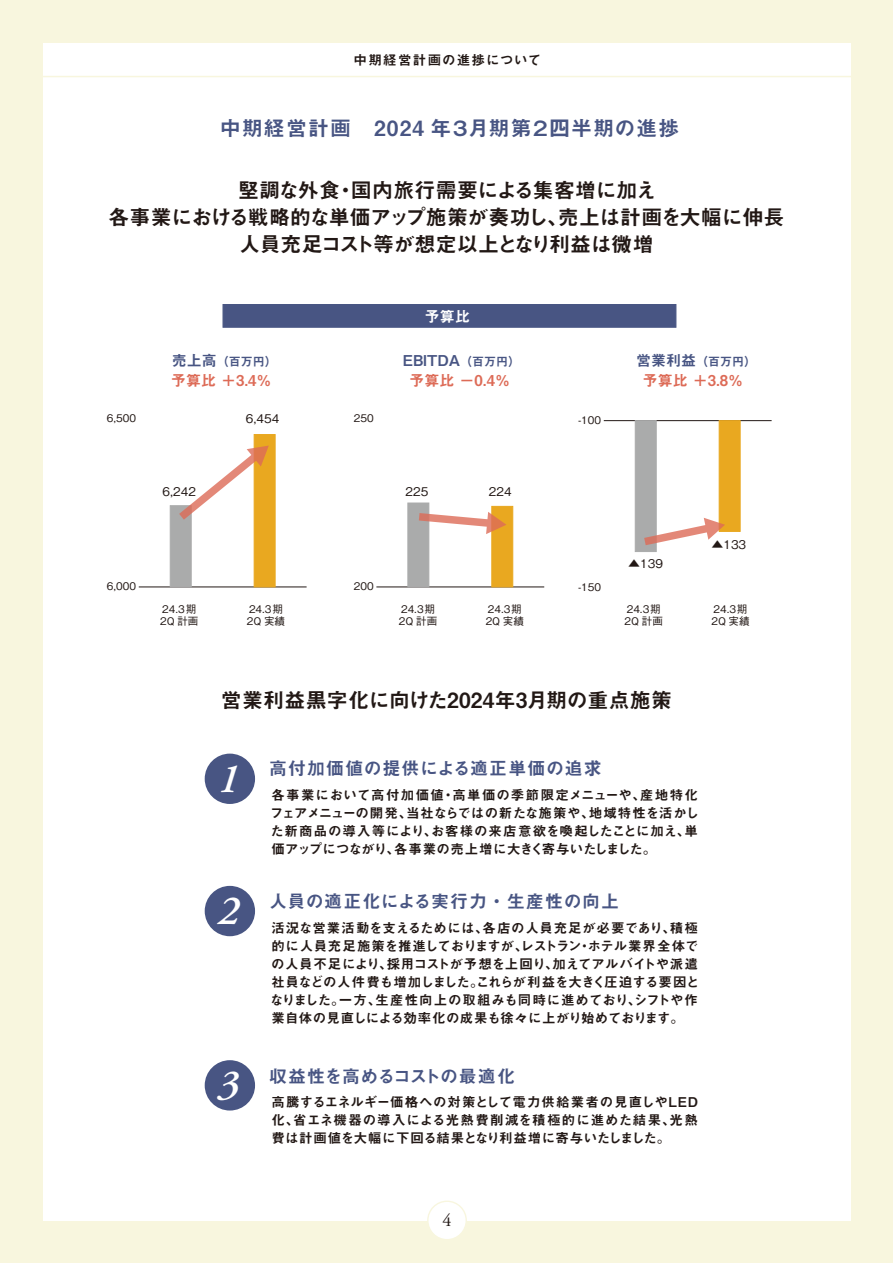
<style>
.page{position:relative;width:893px;height:1263px;background:#fff}
.page>*{position:absolute;margin:0;border:0;box-sizing:border-box;transform-origin:0 0}
.t1{font:italic 600 41.4px "Adobe Garamond";color:#fff}
.t2{font:21px/27px "Midashi Go Pro MB31";letter-spacing:-.02em;color:#221815;text-align:center}
.t3{font:21px "Midashi Go Pro MB31";letter-spacing:.01em;color:#221815}
.t4{font:21px "Midashi Go Pro MB31";letter-spacing:.05em;color:#485583}
.t5{font:18px "Midashi Go Pro MB31";letter-spacing:.03em;color:#485583}
.t6{font:18px "Midashi Go Pro MB31";letter-spacing:.06em;color:#485583}
.t7{font:18px "Midashi Go Pro MB31";letter-spacing:-.035em;color:#485583}
.t8{font:18px "Adobe Garamond Pro";color:#221815}
.t9{font:15px "Midashi Go Pro MB31";color:#dd6b57}
.t10{font:15px "Midashi Go Pro MB31";color:#485583}
.t11{font:15px "Midashi Go Pro MB31";color:#fff}
.t12{font:13.5px/18px "Midashi Go Pro MB31";letter-spacing:.015em;color:#221815;text-align:justify}
.t13{font:13.5px/18px "Midashi Go Pro MB31";letter-spacing:-.005em;color:#221815}
.t14{font:13.5px "Midashi Go Pro MB31";letter-spacing:.085em;color:#221815}
.t15{font:500 12px "Gothic BBB Pro";color:#221815}
.t16{font:12px "Midashi Go Pro MB31";color:#485583}
.t17{font:500 10.5px/12px "Gothic BBB Pro";color:#221815}
.s1{font-size:15px}
.s2{font-size:12px}
</style>
<div class="page">
<hr style="left:0;top:0;width:1px;height:1263px;background:#f8f6de">
<div style="left:1px;top:0;width:892px;height:1263px;background:#f8f6de"></div>
<div style="left:43px;top:43px;width:808px;height:1177px;background:#fff"></div>
<hr style="left:43px;top:76px;width:808px;height:1px;background:#f8f6de">
<div style="left:222px;top:304px;width:454px;height:24px;background:#485583;border:1px solid #485583"></div>
<div style="left:205px;top:754px;width:50px;height:50px;background:#485583;border-radius:50%"></div>
<div style="left:205px;top:1060px;width:50px;height:50px;background:#485583;border-radius:50%"></div>
<div style="left:205px;top:886px;width:50px;height:50px;background:#485583;border-radius:50%"></div>
<div style="left:428px;top:1201px;width:38px;height:39px;background:#fff;border-radius:50%"></div>
<div style="left:427px;top:1200px;width:40px;height:40px;border:1px solid #f8f6de;border-radius:50%"></div>
<hr style="left:139px;top:587px;width:168px;height:1px;background:#221815">
<div style="left:170px;top:505px;width:22px;height:82px;background:#aaabab;border:1px solid #aaabab"></div>
<div style="left:254px;top:434px;width:21px;height:153px;background:#e9a820;border:1px solid #e9a820"></div>
<svg style="left:179px;top:446px;width:90px;height:74px"></svg>
<hr style="left:376px;top:587px;width:168px;height:1px;background:#221815">
<div style="left:407px;top:503px;width:22px;height:84px;background:#aaabab;border:1px solid #aaabab"></div>
<div style="left:491px;top:506px;width:22px;height:81px;background:#e9a820;border:1px solid #e9a820"></div>
<svg style="left:419px;top:512px;width:87px;height:22px"></svg>
<hr style="left:604px;top:420px;width:168px;height:1px;background:#221815">
<div style="left:635px;top:420px;width:22px;height:132px;background:#aaabab;border:1px solid #aaabab"></div>
<div style="left:719px;top:420px;width:21px;height:112px;background:#e9a820;border:1px solid #e9a820"></div>
<svg style="left:644px;top:518px;width:81px;height:27px"></svg>
<p class="t14" style="left:354px;top:50px;width:189px">中期経営計画の進捗について</p>
<h2 class="t4" style="left:220px;top:111px;width:461px">中期経営計画　2024 年３月期第２四半期の進捗</h2>
<h2 class="t2" style="left:108px;top:175px;width:678px">堅調な外食・国内旅行需要による集客増に加え<br>各事業における戦略的な単価アップ施策が奏功し、売上は計画を大幅に伸長人員充足コスト等が想定以上となり利益は微増</h2>
<p class="t11" style="left:425px;top:304px;width:47px">予算比</p>
<p class="t17" style="left:107px;top:411px;width:31px">6,500</p>
<p class="t16" style="left:172px;top:352px;width:107px"><span class="s1">売上高</span>（百万円）</p>
<p class="t10" style="left:403px;top:349px;width:119px">EBITDA<span class="s2">（百万円）</span></p>
<p class="t16" style="left:636px;top:352px;width:121px"><span class="s1">営業利益</span>（百万円）</p>
<p class="t9" style="left:171px;top:368px;width:102px">予算比 ＋3.4％</p>
<p class="t9" style="left:410px;top:368px;width:102px">予算比 －0.4％</p>
<p class="t9" style="left:643px;top:368px;width:102px">予算比 ＋3.8％</p>
<p class="t15" style="left:246px;top:409px;width:35px">6,454</p>
<p class="t17" style="left:354px;top:411px;width:21px">250</p>
<p class="t17" style="left:578px;top:412px;width:25px">-100</p>
<p class="t17" style="left:107px;top:579px;width:31px">6,000</p>
<p class="t15" style="left:163px;top:482px;width:35px">6,242</p>
<p class="t15" style="left:406px;top:482px;width:24px">225</p>
<p class="t15" style="left:489px;top:482px;width:24px">224</p>
<p class="t17" style="left:354px;top:579px;width:21px">200</p>
<p class="t17" style="left:578px;top:580px;width:25px">-150</p>
<p class="t15" style="left:628px;top:554px;width:36px">▲139</p>
<p class="t15" style="left:711px;top:534px;width:36px">▲133</p>
<p class="t17" style="left:160px;top:601px;width:40px">24.3期<br>2Q 計画</p>
<p class="t17" style="left:247px;top:601px;width:40px">24.3期<br>2Q 実績</p>
<p class="t17" style="left:399px;top:601px;width:40px">24.3期<br>2Q 計画</p>
<p class="t17" style="left:486px;top:601px;width:40px">24.3期<br>2Q 実績</p>
<p class="t17" style="left:625px;top:601px;width:40px">24.3期<br>2Q 計画</p>
<p class="t17" style="left:711px;top:601px;width:40px">24.3期<br>2Q 実績</p>
<h2 class="t3" style="left:221px;top:683px;width:453px">営業利益黒字化に向けた2024年3月期の重点施策</h2>
<h1 class="t1" style="left:216px;top:756px;width:23px">1</h1>
<h3 class="t6" style="left:269px;top:754px;width:334px">高付加価値の提供による適正単価の追求</h3>
<p class="t12" style="left:270px;top:784px;width:431px">各事業において高付加価値・高単価の季節限定メニューや、産地特化フェアメニューの開発、当社ならではの新たな施策や、地域特性を活かした新商品の導入等により、お客様の来店意欲を喚起したことに加え、単価アップにつながり、各事業の売上増に大きく寄与いたしました。</p>
<h1 class="t1" style="left:216px;top:888px;width:23px">2</h1>
<h3 class="t5" style="left:269px;top:887px;width:352px">人員の適正化による実行力・生産性の向上</h3>
<p class="t13" style="left:270px;top:917px;width:431px">活況な営業活動を支えるためには、各店の人員充足が必要であり、積極的に人員充足施策を推進しておりますが、レストラン・ホテル業界全体での人員不足により、採用コストが予想を上回り、加えてアルバイトや派遣社員などの人件費も増加しました。これらが利益を大きく圧迫する要因となりました。一方、生産性向上の取組みも同時に進めており、シフトや作業自体の見直しによる効率化の成果も徐々に上がり始めております。</p>
<h1 class="t1" style="left:216px;top:1062px;width:23px">3</h1>
<h3 class="t7" style="left:269px;top:1061px;width:247px">収益性を高めるコストの最適化</h3>
<p class="t12" style="left:271px;top:1091px;width:428px">高騰するエネルギー価格への対策として電力供給業者の見直しやLED化、省エネ機器の導入による光熱費削減を積極的に進めた結果、光熱費は計画値を大幅に下回る結果となり利益増に寄与いたしました。</p>
<h3 class="t8" style="left:442px;top:1210px;width:10px">4</h3>
</div>
